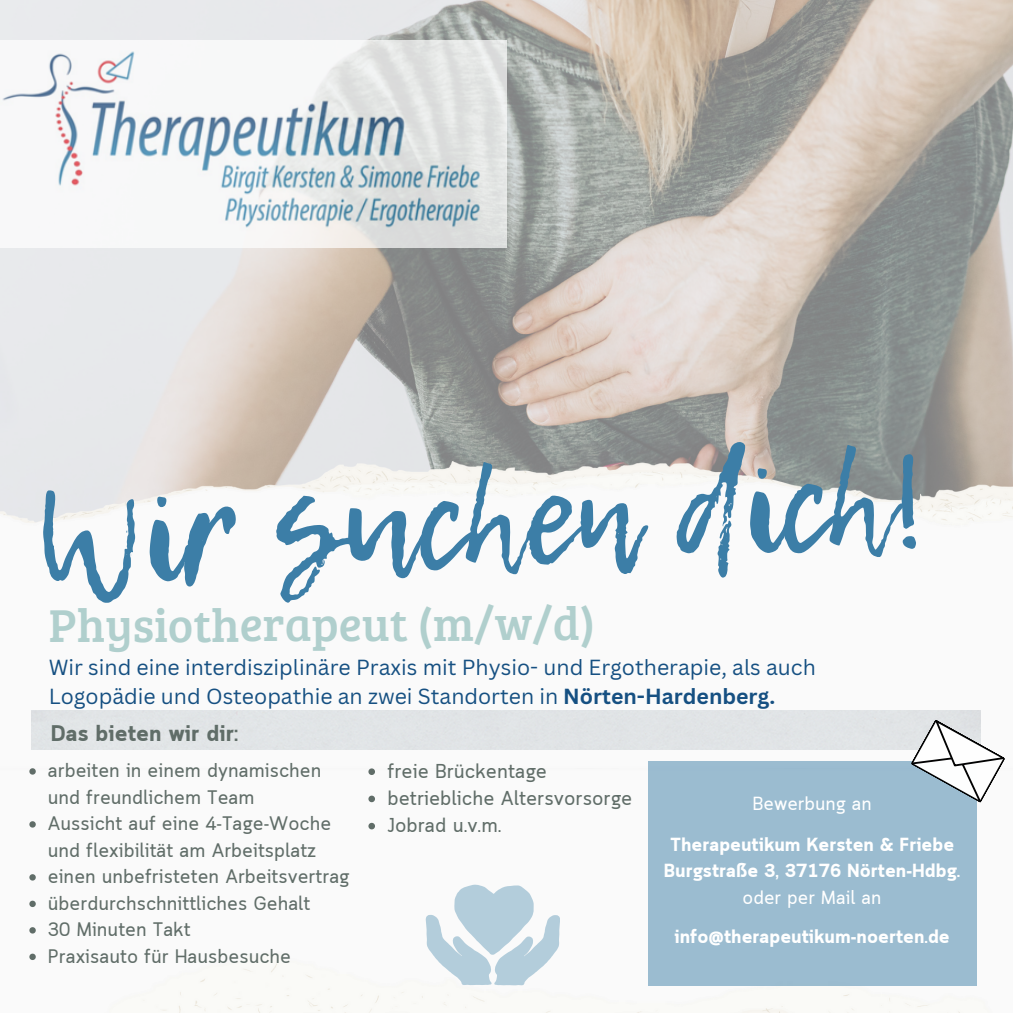
<style>
.page{position:relative;width:1013px;height:1013px;background:#fff}
.page>*{position:absolute;margin:0;border:0;box-sizing:border-box;transform-origin:0 0}
.t1{font:132.88px "Lemon Tuesday";color:#3c7ea7}
.t2{font:47.5px "Bree Serif";letter-spacing:-.005em;color:#b0cfcd}
.t3{font:700 22.5px "Cloud";color:#606d68}
.t4{font:21.25px/29px "Canva Sans";color:#165082}
.t5{font:20px "Cloud";color:#606d68}
.t6{font:19.5px/26.5px "Cloud";color:#606d68}
.t7{font:700 18.88px/26.2px "Cloud";color:#fff;text-align:center}
.t8{font:18.88px "Cloud";color:#fff}
.s1{font-weight:700}
</style>
<div class="page">
<img style="left:0;top:0;width:1012px;height:462px">
<img style="left:0;top:462px;width:1012px;height:550px">
<img style="left:0;top:41px;width:506px;height:206px">
<div style="left:32px;top:710px;width:948px;height:39px;background:#e1e4e6"></div>
<div style="left:648px;top:761px;width:328px;height:224px;background:#9bbcd0"></div>
<svg style="left:910px;top:719px;width:95px;height:84px"></svg>
<svg style="left:425px;top:884px;width:135px;height:101px"></svg>
<svg style="left:29px;top:768px;width:7px;height:6px"></svg>
<svg style="left:29px;top:821px;width:7px;height:6px"></svg>
<svg style="left:29px;top:874px;width:7px;height:6px"></svg>
<svg style="left:29px;top:900px;width:7px;height:7px"></svg>
<svg style="left:29px;top:927px;width:7px;height:6px"></svg>
<svg style="left:29px;top:953px;width:7px;height:7px"></svg>
<svg style="left:368px;top:768px;width:7px;height:7px"></svg>
<svg style="left:368px;top:795px;width:7px;height:7px"></svg>
<svg style="left:368px;top:822px;width:7px;height:7px"></svg>
<h1 class="t1" style="left:30px;top:445px;width:895px;rotate:-3deg">Wir suchen dich!</h1>
<p class="t2" style="left:49px;top:590px;width:548px">Physiotherapeut (m/w/d)</p>
<h2 class="t4" style="left:49px;top:652px;width:768px">Wir sind eine interdisziplinäre Praxis mit Physio- und Ergotherapie, als auch<br>Logopädie und Osteopathie an zwei Standorten in <span class="s1">Nörten-Hardenberg.</span></h2>
<p class="t3" style="left:51px;top:719px;width:189px">Das bieten wir dir:</p>
<h4 class="t6" style="left:48px;top:759px;width:275px">arbeiten in einem dynamischen und freundlichem Team</h4>
<p class="t6" style="left:48px;top:812px;width:285px">Aussicht auf eine 4-Tage-Woche und flexibilität am Arbeitsplatz</p>
<p class="t6" style="left:48px;top:865px;width:303px">einen unbefristeten Arbeitsvertrag</p>
<h3 class="t6" style="left:48px;top:891px;width:264px">überdurchschnittliches Gehalt</h3>
<p class="t6" style="left:48px;top:918px;width:144px">30 Minuten Takt</p>
<p class="t6" style="left:48px;top:944px;width:245px">Praxisauto für Hausbesuche</p>
<p class="t5" style="left:387px;top:759px;width:161px">freie Brückentage</p>
<p class="t5" style="left:387px;top:786px;width:246px">betriebliche Altersvorsorge</p>
<p class="t5" style="left:387px;top:813px;width:116px">Jobrad u.v.m.</p>
<p class="t8" style="left:752px;top:792px;width:121px">Bewerbung an</p>
<p class="t7" style="left:664px;top:833px;width:298px">Therapeutikum Kersten &amp; Friebe<br>Burgstraße 3, 37176 Nörten-Hdbg.</p>
<p class="t8" style="left:742px;top:886px;width:140px">oder per Mail an</p>
<p class="t7" style="left:674px;top:925px;width:277px">info@therapeutikum-noerten.de</p>
</div>
